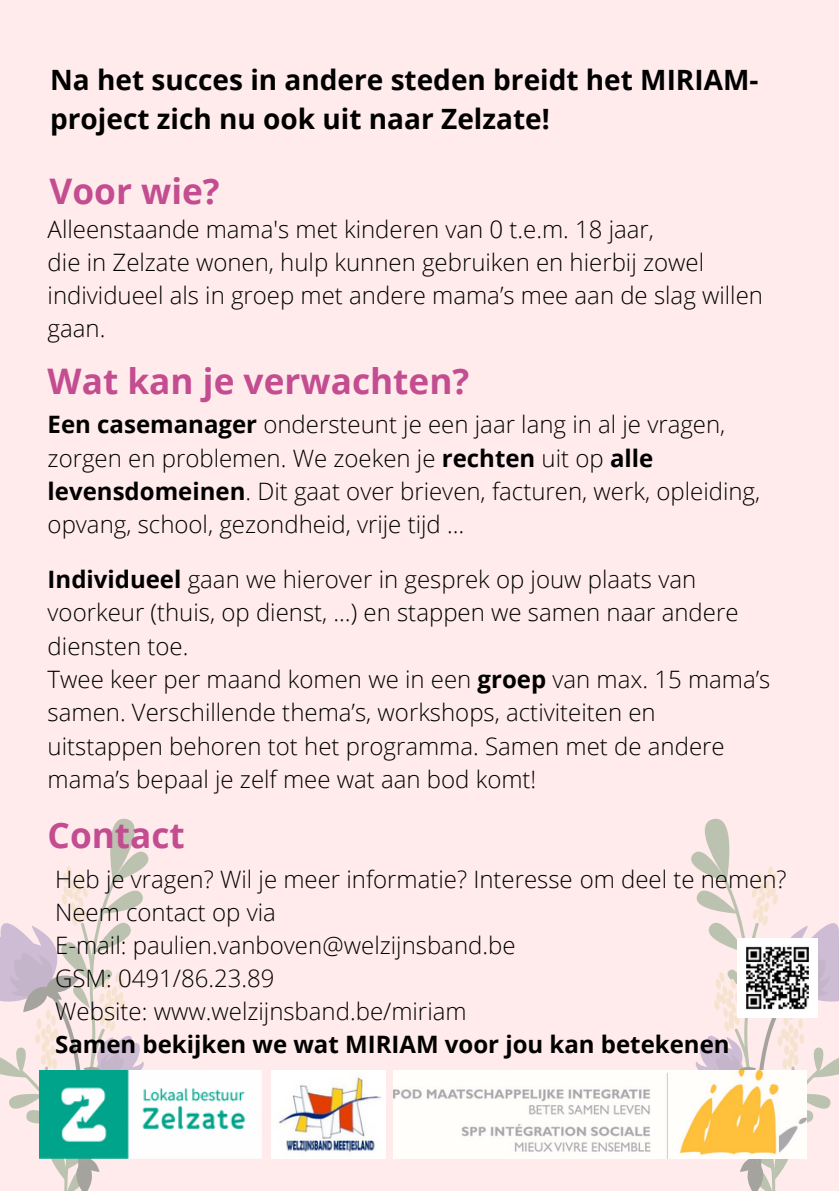
<style>
.page{position:relative;width:839px;height:1191px;background:#fff}
.page>*{position:absolute;margin:0;border:0;box-sizing:border-box;transform-origin:0 0}
.t1{font:700 35.2px "Open Sans";color:#c34d90}
.t2{font:700 28px/39px "Open Sans";color:#000}
.t3{font:300 24px/33.4px "Open Sans";color:#000}
.t4{font:700 24px "Open Sans";color:#000}
.s1{font-weight:700}
</style>
<div class="page">
<div style="left:0;top:0;width:838px;height:1191px;background:#ffebeb"></div>
<svg style="left:691px;top:818px;width:147px;height:373px"></svg>
<svg style="left:0;top:818px;width:149px;height:373px"></svg>
<img style="left:394px;top:1070px;width:412px;height:89px">
<img style="left:271px;top:1070px;width:114px;height:89px">
<img style="left:738px;top:938px;width:79px;height:80px">
<img style="left:40px;top:1070px;width:222px;height:89px">
<p class="t2" style="left:50px;top:59px;width:709px">Na het succes in andere steden breidt het MIRIAM&shy;project zich nu ook uit naar Zelzate!</p>
<p class="t1" style="left:49px;top:166px;width:172px">Voor wie?</p>
<p class="t3" style="left:48px;top:212px;width:608px">Alleenstaande mama's met kinderen van 0 t.e.m. 18 jaar,</p>
<p class="t3" style="left:48px;top:245px;width:716px">die in Zelzate wonen, hulp kunnen gebruiken en hierbij zowel individueel als in groep met andere mama’s mee aan de slag willen gaan.</p>
<p class="t1" style="left:48px;top:356px;width:423px">Wat kan je verwachten?</p>
<p class="t3" style="left:48px;top:407px;width:714px"><span class="s1">Een casemanager</span> ondersteunt je een jaar lang in al je vragen, zorgen en problemen. We zoeken je <span class="s1">rechten</span> uit op <span class="s1">alle levensdomeinen</span>. Dit gaat over brieven, facturen, werk, opleiding, opvang, school, gezondheid, vrije tijd …</p>
<p class="t3" style="left:48px;top:562px;width:692px"><span class="s1">Individueel</span> gaan we hierover in gesprek op jouw plaats van voorkeur (thuis, op dienst, …) en stappen we samen naar andere diensten toe.</p>
<h1 class="t3" style="left:48px;top:662px;width:724px">Twee keer per maand komen we in een <span class="s1">groep</span> van max. 15 mama’s samen. Verschillende thema’s, workshops, activiteiten en uitstappen behoren tot het programma. Samen met de andere mama’s bepaal je zelf mee wat aan bod komt!</h1>
<p class="t1" style="left:48px;top:810px;width:139px">Contact</p>
<h2 class="t3" style="left:55px;top:863px;width:733px">Heb je vragen? Wil je meer informatie? Interesse om deel te nemen?<br>Neem contact op via</h2>
<h1 class="t3" style="left:55px;top:928px;width:462px">E-mail: paulien.vanboven@welzijnsband.be</h1>
<p class="t3" style="left:55px;top:961px;width:221px">GSM: 0491/86.23.89</p>
<p class="t3" style="left:55px;top:994px;width:413px">Website: www.welzijnsband.be/miriam</p>
<h1 class="t4" style="left:55px;top:1028px;width:676px">Samen bekijken we wat MIRIAM voor jou kan betekenen</h1>
</div>
